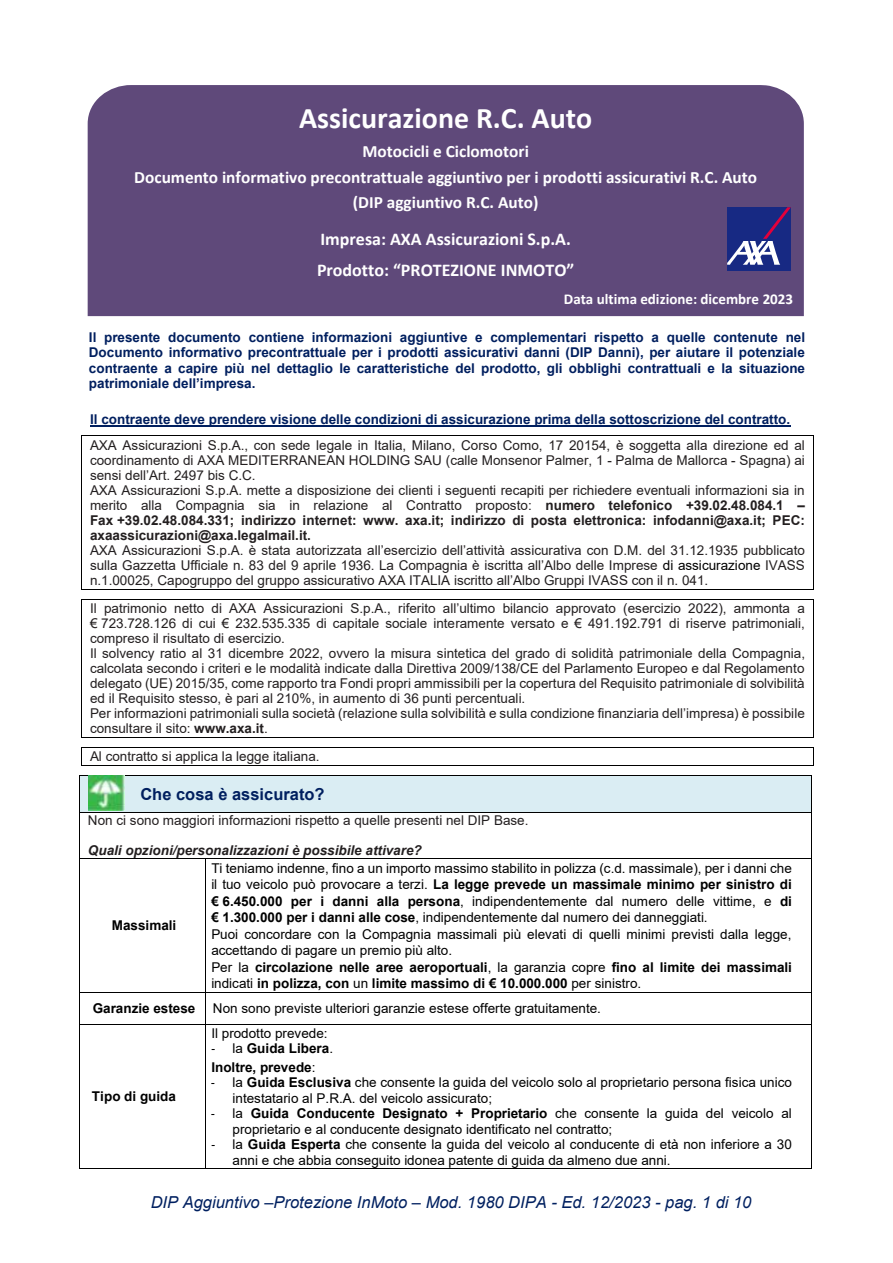
<style>
.page{position:relative;width:893px;height:1263px;background:#fff}
.page>*{position:absolute;margin:0;border:0;box-sizing:border-box;transform-origin:0 0}
.t1{font:700 30px "Calibri";color:#fff}
.t2{font:700 18px/30.9px "Calibri";color:#fff}
.t3{font:700 17.25px/25.5px "Calibri";color:#fff;text-align:center}
.t4{font:italic 16.5px "Arial";color:#002060}
.t5{font:700 16.5px "Arial";color:#001f5f}
.t6{font:700 15px "Calibri";color:#fff}
.t7{font:13.5px/15px "Arial";color:#231f20}
.t8{font:13.5px/16.5px "Arial";color:#000}
.t9{font:700 13.5px/15.5px "Arial";color:#001f5f;text-align:justify}
.t10{font:700 13.5px/18.6px "Arial";color:#000}
.t11{font:italic 700 13.5px "Arial";color:#231f20}
.s1{font-weight:700}
.s2{font-weight:700;color:#fff}
.s3{color:#000}
.s4{color:#fff}
.s5{font-family:"Arial Narrow";font-weight:400}
.s6{font-weight:400}
.s7{font-family:"Arial Narrow"}
</style>
<div class="page">
<hr style="left:90px;top:425px;width:700px;height:2px;background:#001f5f">
<hr style="left:81px;top:435px;width:733px;height:1px;background:#000">
<hr style="left:81px;top:589px;width:733px;height:1px;background:#000">
<svg style="left:81px;top:436px;width:1px;height:153px"></svg>
<svg style="left:813px;top:436px;width:1px;height:153px"></svg>
<hr style="left:81px;top:599px;width:733px;height:1px;background:#000">
<hr style="left:81px;top:737px;width:733px;height:1px;background:#000">
<svg style="left:81px;top:600px;width:1px;height:137px"></svg>
<svg style="left:813px;top:600px;width:1px;height:137px"></svg>
<hr style="left:81px;top:747px;width:733px;height:1px;background:#000">
<hr style="left:81px;top:765px;width:733px;height:1px;background:#000">
<svg style="left:81px;top:748px;width:1px;height:17px"></svg>
<svg style="left:813px;top:748px;width:1px;height:17px"></svg>
<div style="left:80px;top:776px;width:731px;height:36px;background:#daedf3"></div>
<hr style="left:79px;top:775px;width:733px;height:1px;background:#000">
<hr style="left:79px;top:776px;width:1px;height:36px;background:#000">
<hr style="left:811px;top:776px;width:1px;height:36px;background:#000">
<hr style="left:79px;top:812px;width:733px;height:1px;background:#000">
<hr style="left:79px;top:812px;width:1px;height:46px;background:#000">
<hr style="left:811px;top:812px;width:1px;height:46px;background:#000">
<hr style="left:79px;top:858px;width:733px;height:1px;background:#000">
<hr style="left:79px;top:859px;width:1px;height:133px;background:#000">
<hr style="left:205px;top:859px;width:1px;height:133px;background:#000">
<hr style="left:811px;top:859px;width:1px;height:133px;background:#000">
<hr style="left:79px;top:992px;width:733px;height:1px;background:#000">
<hr style="left:79px;top:992px;width:1px;height:32px;background:#000">
<hr style="left:205px;top:992px;width:1px;height:32px;background:#000">
<hr style="left:811px;top:992px;width:1px;height:32px;background:#000">
<hr style="left:79px;top:1024px;width:733px;height:1px;background:#000">
<hr style="left:79px;top:1025px;width:1px;height:143px;background:#000">
<hr style="left:79px;top:1168px;width:126px;height:1px;background:#000">
<hr style="left:205px;top:1025px;width:1px;height:143px;background:#000">
<hr style="left:206px;top:1168px;width:605px;height:1px;background:#000">
<hr style="left:811px;top:1025px;width:1px;height:143px;background:#000">
<img style="left:88px;top:776px;width:36px;height:34px">
<div style="left:88px;top:85px;width:716px;height:231px;background:#5f497a"></div>
<div style="left:727px;top:207px;width:64px;height:64px;background:#172983"></div>
<svg style="left:727px;top:207px;width:64px;height:58px"></svg>
<h1 class="t1" style="left:299px;top:97px;width:295px">Assicurazione R.C. Auto</h1>
<p class="t3" style="left:134px;top:138px;width:624px">Motocicli e Ciclomotori<br>Documento informativo precontrattuale aggiuntivo per i prodotti assicurativi R.C. Auto (DIP aggiuntivo R.C. Auto)</p>
<h2 class="t2" style="left:317px;top:223px;width:259px">Impresa: AXA Assicurazioni S.p.A.<br>Prodotto: “PROTEZIONE INMOTO”</h2>
<p class="t6" style="left:564px;top:288px;width:231px">Data ultima edizione: dicembre 2023</p>
<p class="t9" style="left:89px;top:329px;width:718px">Il presente documento contiene informazioni aggiuntive e complementari rispetto a quelle contenute nel Documento informativo precontrattuale per i prodotti assicurativi danni (DIP Danni), per aiutare il potenziale contraente a capire più nel dettaglio le caratteristiche del prodotto, gli obblighi contrattuali e la situazione patrimoniale dell’impresa.</p>
<p class="t9" style="left:90px;top:411px;width:702px">Il contraente deve prendere visione delle condizioni di assicurazione prima della sottoscrizione del contratto.</p>
<p class="t7" style="left:90px;top:437px;width:716px">AXA Assicurazioni S.p.A., con sede legale in Italia, Milano, Corso Como, 17 20154, è soggetta alla direzione ed al coordinamento di AXA MEDITERRANEAN HOLDING SAU (calle Monsenor Palmer, 1 - Palma de Mallorca - Spagna) ai sensi dell’Art. 2497 bis C.C.<br>AXA Assicurazioni S.p.A. mette a disposizione dei clienti i seguenti recapiti per richiedere eventuali informazioni sia in merito alla Compagnia sia in relazione al Contratto proposto: <span class="s1">numero telefonico +39.02.48.084.1 – Fax</span><span class="s2">.</span><span class="s1">+39.02.48.084.331; indirizzo internet: www. axa.it; indirizzo di posta elettronica: infodanni@axa.it; PEC: axaassicurazioni@axa.legalmail.it.</span></p>
<p class="t7" style="left:90px;top:542px;width:716px;text-align:justify">AXA Assicurazioni S.p.A. è stata autorizzata all’esercizio dell’attività assicurativa con D.M. del 31.12.1935 pubblicato sulla Gazzetta Ufficiale n. 83 del 9 aprile 1936. La Compagnia è iscritta all’Albo delle Imprese <span class="s3">di assicurazione</span> IVASS n.1.00025, Capogruppo del gruppo assicurativo AXA ITALIA iscritto all’Albo Gruppi IVASS con il n. 041.</p>
<p class="t7" style="left:90px;top:600px;width:717px">Il patrimonio netto di AXA Assicurazioni S.p.A., riferito all’ultimo bilancio approvato (esercizio 2022), ammonta a €<span class="s4">.</span>723.728.126 di cui € 232.535.335 di capitale sociale interamente versato e € 491.192.791 di riserve patrimoniali, compreso il risultato di esercizio.<br>Il solvency ratio al 31 dicembre 2022, ovvero la misura sintetica del grado di solidità patrimoniale della Compagnia, calcolata secondo i criteri e le modalità indicate dalla Direttiva 2009/138/CE del Parlamento Europeo e dal Regolamento delegato (UE) 2015/35, come rapporto tra Fondi propri ammissibili per la copertura del Requisito patrimoniale di solvibilità ed il Requisito stesso, è pari al 210%, in aumento di 36 punti percentuali.<br>Per informazioni patrimoniali sulla società (relazione sulla solvibilità e sulla condizione finanziaria dell’impresa) è possibile consultare il sito: <span class="s1">www.axa.it</span>.</p>
<p class="t7" style="left:90px;top:749px;width:231px">Al contratto si applica la legge italiana.</p>
<p class="t5" style="left:140px;top:782px;width:186px">Che cosa è assicurato?</p>
<p class="t7" style="left:88px;top:812px;width:442px">Non ci sono maggiori informazioni rispetto a quelle presenti nel DIP Base.</p>
<p class="t11" style="left:88px;top:841px;width:335px">Quali opzioni/personalizzazioni è possibile attivare?</p>
<p class="t10" style="left:112px;top:916px;width:66px">Massimali</p>
<p class="t8" style="left:211px;top:860px;width:582px">Ti teniamo indenne, fino a un importo massimo stabilito in polizza (c.d. massimale), per i danni che il tuo veicolo può provocare a terzi. <span class="s1">La legge prevede un massimale minimo per sinistro di €</span><span class="s2">.</span><span class="s1">6.450.000 per i danni alla persona</span>, indipendentemente dal numero delle vittime, e <span class="s1">di €</span><span class="s2">.</span><span class="s1">1.300.000 per i danni alle cose</span>, indipendentemente dal numero dei danneggiati.<br>Puoi concordare con la Compagnia massimali più elevati di quelli minimi previsti dalla legge, accettando di pagare un premio più alto.<br>Per la <span class="s1">circolazione nelle aree aeroportuali</span>, la garanzia copre <span class="s1">fino al limite dei massimali </span>indicati <span class="s1">in polizza, con</span> un <span class="s1">limite massimo di € 10.000.000</span> per sinistro.</p>
<p class="t10" style="left:93px;top:999px;width:104px">Garanzie estese</p>
<p class="t8" style="left:213px;top:1000px;width:389px">Non sono previste ulteriori garanzie estese offerte gratuitamente.</p>
<p class="t10" style="left:92px;top:1087px;width:86px">Tipo di guida</p>
<p class="t8" style="left:211px;top:1024px;width:118px">Il prodotto prevede:</p>
<p class="t10" style="left:211px;top:1039px;width:123px"><span class="s5">-</span> <span class="s6">la</span> Guida Libera<span class="s6">.<br></span>Inoltre, prevede<span class="s6">:</span></p>
<p class="t8" style="left:233px;top:1075px;width:561px;line-height:15.5px;text-indent:-21px"><span class="s7">-</span> la <span class="s1">Guida Esclusiva</span> che consente la guida del veicolo solo al proprietario persona fisica unico intestatario al P.R.A. del veicolo assicurato;</p>
<p class="t8" style="left:233px;top:1106px;width:561px;line-height:15.5px;text-indent:-21px"><span class="s7">-</span> la <span class="s1">Guida Conducente Designato + Proprietario</span> che consente la guida del veicolo al proprietario e al conducente designato identificato nel contratto;</p>
<p class="t8" style="left:233px;top:1137px;width:561px;line-height:15.5px;text-indent:-21px"><span class="s7">-</span> la <span class="s1">Guida Esperta</span> che consente la guida del veicolo al conducente di età non inferiore a 30 anni e che abbia conseguito idonea patente di guida da almeno due anni.</p>
<p class="t4" style="left:151px;top:1192px;width:602px">DIP Aggiuntivo –Protezione InMoto – Mod. 1980 DIPA - Ed. 12/2023 - pag. 1 di 10</p>
</div>
